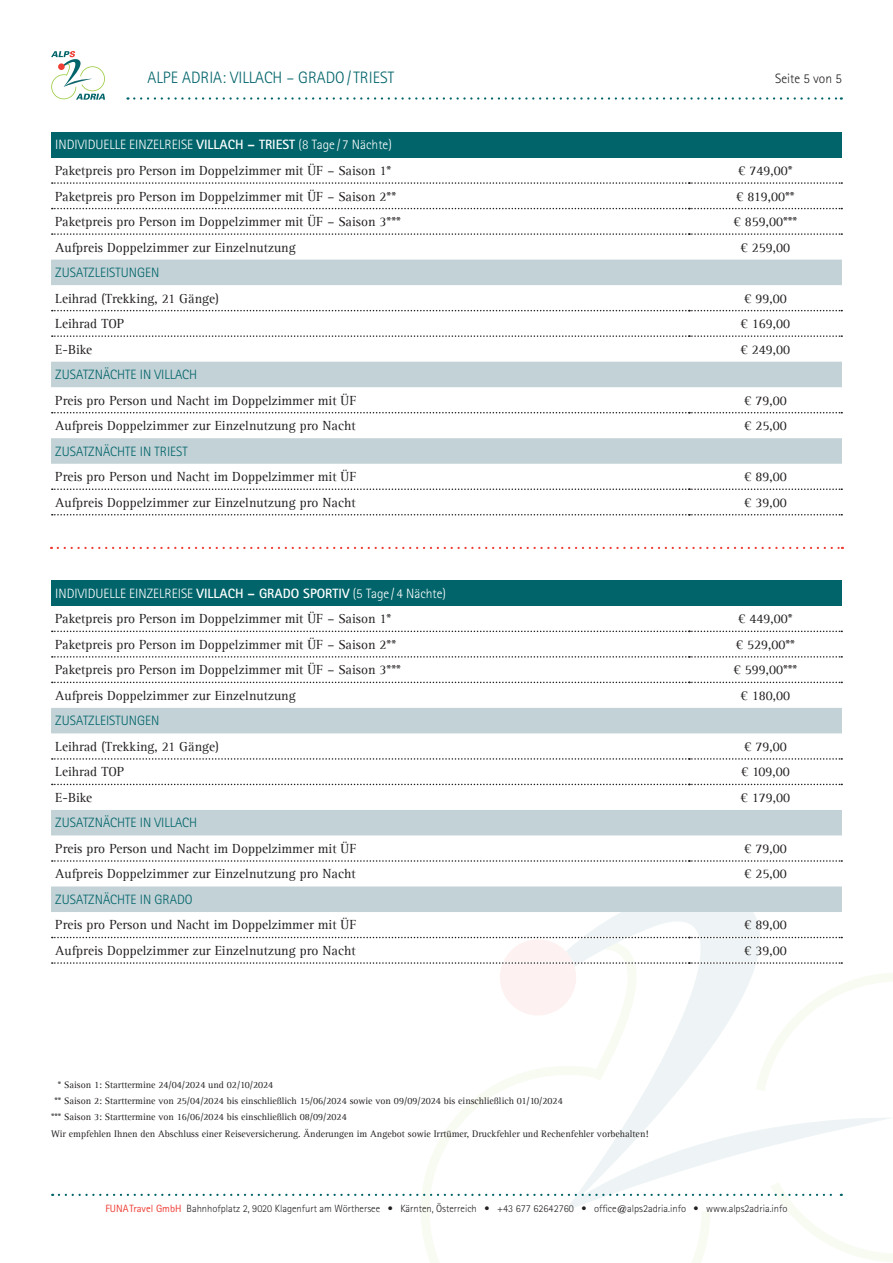
<style>
.page{position:relative;width:893px;height:1263px;background:#fff}
.page>*{position:absolute;margin:0;border:0;box-sizing:border-box;transform-origin:0 0}
.t1{font:300 16.5px "Rotis Sans Serif Std";color:#00646a}
.t2{font:13.5px "Agfa Rotis Serif";color:#231f20}
.t3{font:300 13.5px "Rotis Sans Serif Std";color:#00646a}
.t4{font:300 13.5px "Rotis Sans Serif Std";color:#fff}
.t5{font:300 13.5px "Rotis Sans Serif Std";color:#231f20}
.t6{font:300 10.5px "Rotis Sans Serif Std";color:#231f20}
.t7{font:9.75px "Agfa Rotis Serif";color:#231f20}
.s1{font-weight:700}
.s2{font-weight:400;color:#ee3e35}
</style>
<div class="page">
<svg style="left:420px;top:936px;width:473px;height:327px"></svg>
<svg style="left:519px;top:912px;width:328px;height:202px"></svg>
<div style="left:500px;top:939px;width:76px;height:76px;background:#fdf2f1;border-radius:50%"></div>
<svg style="left:59px;top:1114px;width:834px;height:97px"></svg>
<svg style="left:134px;top:97px;width:708px;height:3px"></svg>
<svg style="left:51px;top:51px;width:54px;height:49px"></svg>
<div style="left:51px;top:132px;width:791px;height:26px;background:#00646a"></div>
<svg style="left:51px;top:260px;width:791px;height:204px"></svg>
<svg style="left:52px;top:182px;width:790px;height:2px"></svg>
<svg style="left:52px;top:208px;width:790px;height:1px"></svg>
<svg style="left:52px;top:233px;width:790px;height:2px"></svg>
<svg style="left:52px;top:310px;width:790px;height:1px"></svg>
<svg style="left:52px;top:335px;width:790px;height:2px"></svg>
<svg style="left:52px;top:412px;width:790px;height:1px"></svg>
<svg style="left:52px;top:488px;width:790px;height:2px"></svg>
<svg style="left:52px;top:514px;width:790px;height:1px"></svg>
<svg style="left:58px;top:547px;width:785px;height:2px"></svg>
<div style="left:51px;top:580px;width:791px;height:26px;background:#00646a"></div>
<svg style="left:51px;top:708px;width:791px;height:204px"></svg>
<svg style="left:52px;top:631px;width:790px;height:1px"></svg>
<svg style="left:52px;top:656px;width:790px;height:2px"></svg>
<svg style="left:52px;top:682px;width:790px;height:1px"></svg>
<svg style="left:52px;top:758px;width:790px;height:2px"></svg>
<svg style="left:52px;top:784px;width:790px;height:1px"></svg>
<svg style="left:52px;top:860px;width:790px;height:2px"></svg>
<svg style="left:52px;top:937px;width:790px;height:1px"></svg>
<svg style="left:52px;top:962px;width:790px;height:2px"></svg>
<p class="t1" style="left:148px;top:68px;width:248px">ALPE ADRIA: VILLACH – GRADO/TRIEST</p>
<p class="t5" style="left:775px;top:71px;width:68px">Seite 5 von 5</p>
<p class="t4" style="left:55px;top:137px;width:338px">INDIVIDUELLE EINZELREISE <span class="s1">VILLACH – TRIEST</span> (8 Tage / 7 Nächte)</p>
<p class="t2" style="left:55px;top:163px;width:338px">Paketpreis pro Person im Doppelzimmer mit ÜF – Saison 1*</p>
<p class="t2" style="left:738px;top:163px;width:56px">€ 749,00*</p>
<p class="t2" style="left:55px;top:188px;width:342px">Paketpreis pro Person im Doppelzimmer mit ÜF – Saison 2**</p>
<p class="t2" style="left:736px;top:188px;width:60px">€ 819,00**</p>
<p class="t2" style="left:55px;top:214px;width:347px">Paketpreis pro Person im Doppelzimmer mit ÜF – Saison 3***</p>
<p class="t2" style="left:733px;top:214px;width:65px">€ 859,00***</p>
<p class="t2" style="left:55px;top:239px;width:242px">Aufpreis Doppelzimmer zur Einzelnutzung</p>
<p class="t2" style="left:741px;top:239px;width:51px">€ 259,00</p>
<p class="t3" style="left:55px;top:265px;width:105px">ZUSATZLEISTUNGEN</p>
<p class="t2" style="left:55px;top:290px;width:165px">Leihrad (Trekking, 21 Gänge)</p>
<p class="t2" style="left:744px;top:290px;width:44px">€ 99,00</p>
<p class="t2" style="left:55px;top:316px;width:71px">Leihrad TOP</p>
<p class="t2" style="left:741px;top:316px;width:51px">€ 169,00</p>
<p class="t2" style="left:55px;top:341px;width:39px">E-Bike</p>
<p class="t2" style="left:741px;top:341px;width:51px">€ 249,00</p>
<p class="t3" style="left:55px;top:367px;width:144px">ZUSATZNÄCHTE IN VILLACH</p>
<p class="t2" style="left:55px;top:392px;width:303px">Preis pro Person und Nacht im Doppelzimmer mit ÜF</p>
<p class="t2" style="left:744px;top:392px;width:44px">€ 79,00</p>
<p class="t2" style="left:55px;top:418px;width:302px">Aufpreis Doppelzimmer zur Einzelnutzung pro Nacht</p>
<p class="t2" style="left:744px;top:418px;width:44px">€ 25,00</p>
<p class="t3" style="left:55px;top:443px;width:134px">ZUSATZNÄCHTE IN TRIEST</p>
<p class="t2" style="left:55px;top:469px;width:303px">Preis pro Person und Nacht im Doppelzimmer mit ÜF</p>
<p class="t2" style="left:744px;top:469px;width:44px">€ 89,00</p>
<p class="t2" style="left:55px;top:494px;width:302px">Aufpreis Doppelzimmer zur Einzelnutzung pro Nacht</p>
<p class="t2" style="left:744px;top:494px;width:44px">€ 39,00</p>
<p class="t4" style="left:55px;top:585px;width:392px">INDIVIDUELLE EINZELREISE <span class="s1">VILLACH – GRADO SPORTIV</span> (5 Tage / 4 Nächte)</p>
<p class="t2" style="left:55px;top:611px;width:338px">Paketpreis pro Person im Doppelzimmer mit ÜF – Saison 1*</p>
<p class="t2" style="left:738px;top:611px;width:56px">€ 449,00*</p>
<p class="t2" style="left:55px;top:637px;width:342px">Paketpreis pro Person im Doppelzimmer mit ÜF – Saison 2**</p>
<p class="t2" style="left:736px;top:637px;width:61px">€ 529,00**</p>
<p class="t2" style="left:55px;top:662px;width:347px">Paketpreis pro Person im Doppelzimmer mit ÜF – Saison 3***</p>
<p class="t2" style="left:733px;top:662px;width:65px">€ 599,00***</p>
<p class="t2" style="left:55px;top:688px;width:242px">Aufpreis Doppelzimmer zur Einzelnutzung</p>
<p class="t2" style="left:741px;top:688px;width:51px">€ 180,00</p>
<p class="t3" style="left:55px;top:713px;width:105px">ZUSATZLEISTUNGEN</p>
<p class="t2" style="left:55px;top:739px;width:165px">Leihrad (Trekking, 21 Gänge)</p>
<p class="t2" style="left:744px;top:739px;width:44px">€ 79,00</p>
<p class="t2" style="left:55px;top:764px;width:71px">Leihrad TOP</p>
<p class="t2" style="left:741px;top:764px;width:50px">€ 109,00</p>
<p class="t2" style="left:55px;top:790px;width:39px">E-Bike</p>
<p class="t2" style="left:741px;top:790px;width:51px">€ 179,00</p>
<p class="t3" style="left:55px;top:815px;width:144px">ZUSATZNÄCHTE IN VILLACH</p>
<p class="t2" style="left:55px;top:841px;width:303px">Preis pro Person und Nacht im Doppelzimmer mit ÜF</p>
<p class="t2" style="left:744px;top:841px;width:44px">€ 79,00</p>
<p class="t2" style="left:55px;top:866px;width:302px">Aufpreis Doppelzimmer zur Einzelnutzung pro Nacht</p>
<p class="t2" style="left:744px;top:866px;width:44px">€ 25,00</p>
<p class="t3" style="left:55px;top:892px;width:139px">ZUSATZNÄCHTE IN GRADO</p>
<p class="t2" style="left:55px;top:917px;width:303px">Preis pro Person und Nacht im Doppelzimmer mit ÜF</p>
<p class="t2" style="left:744px;top:917px;width:44px">€ 89,00</p>
<p class="t2" style="left:55px;top:943px;width:302px">Aufpreis Doppelzimmer zur Einzelnutzung pro Nacht</p>
<p class="t2" style="left:744px;top:943px;width:44px">€ 39,00</p>
<p class="t7" style="left:58px;top:1079px;width:217px">* Saison 1: Starttermine 24/04/2024 und 02/10/2024</p>
<p class="t7" style="left:54px;top:1095px;width:510px">** Saison 2: Starttermine von 25/04/2024 bis einschließlich 15/06/2024 sowie von 09/09/2024 bis einschließlich 01/10/2024</p>
<p class="t7" style="left:51px;top:1111px;width:297px">*** Saison 3: Starttermine von 16/06/2024 bis einschließlich 08/09/2024</p>
<p class="t7" style="left:51px;top:1128px;width:599px">Wir empfehlen Ihnen den Abschluss einer Reiseversicherung. Änderungen im Angebot sowie Irrtümer, Druckfehler und Rechenfehler vorbehalten!</p>
<p class="t6" style="left:105px;top:1202px;width:684px"><span class="s2">FUNATravel GmbH</span> Bahnhofplatz 2, 9020 Klagenfurt am Wörthersee • Kärnten, Österreich • +43 677 62642760 • office@alps2adria.info • www.alps2adria.info</p>
</div>
